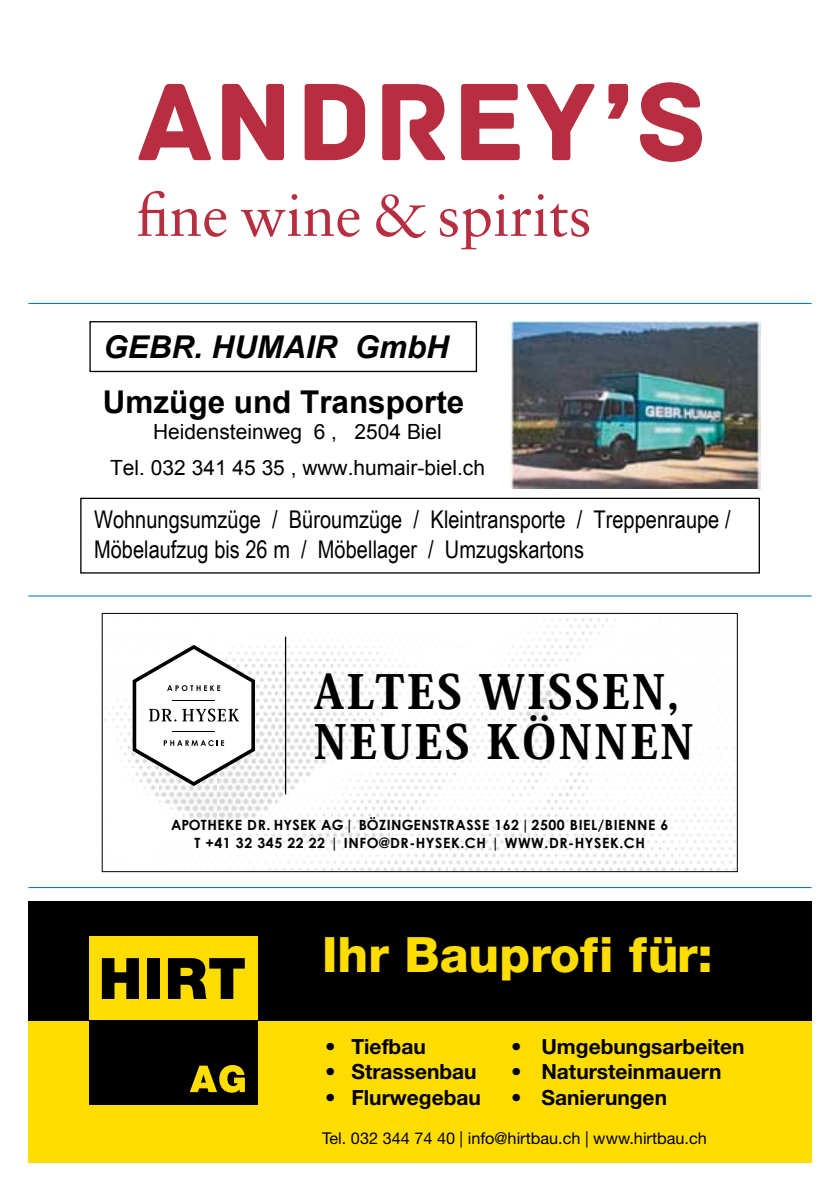
<style>
.page{position:relative;width:840px;height:1191px;background:#fff}
.page>*{position:absolute;margin:0;border:0;box-sizing:border-box;transform-origin:0 0}
.t1{font:800 48.8px "Helvetica Neue LT Std";color:#fd0}
.t2{font:800 46.4px/49.8px "Koz Min Pr 6 N";letter-spacing:.05em;color:#000}
.t3{font:700 31.4px "Arial";color:#000}
.t4{font:italic 700 31.4px "Arial";color:#000}
.t5{font:24.4px/30.2px "Arial Narrow";color:#000}
.t6{font:700 21px "Helvetica Neue LT Std";color:#000}
.t7{font:21px/36.2px "Arial";color:#000;text-align:center}
.t8{font:16.2px "Helvetica Neue LT Std";color:#000}
.t9{font:700 14.2px/18.2px "Century Gothic";letter-spacing:.04em;color:#000;text-align:center}
</style>
<div class="page">
<img style="left:104px;top:618px;width:631px;height:252px">
<hr style="left:285px;top:636px;width:1px;height:158px;background:#000">
<svg style="left:133px;top:645px;width:122px;height:141px"></svg>
<hr style="left:172px;top:699px;width:43px;height:1px;background:#000">
<hr style="left:172px;top:731px;width:43px;height:1px;background:#000">
<div style="left:102px;top:613px;width:635px;height:259px;border:1px solid #000"></div>
<div style="left:89px;top:321px;width:388px;height:51px;border:1px solid #000"></div>
<div style="left:80px;top:498px;width:679px;height:75px;border:1px solid #000"></div>
<img style="left:509px;top:321px;width:251px;height:167px">
<div style="left:28px;top:1020px;width:783px;height:142px;background:#fd0"></div>
<div style="left:28px;top:901px;width:783px;height:119px;background:#000"></div>
<div style="left:89px;top:936px;width:168px;height:84px;background:#fd0"></div>
<div style="left:89px;top:1020px;width:168px;height:85px;background:#000"></div>
<svg style="left:102px;top:958px;width:37px;height:41px"></svg>
<div style="left:147px;top:958px;width:13px;height:41px;background:#000"></div>
<svg style="left:168px;top:958px;width:77px;height:41px"></svg>
<svg style="left:190px;top:1065px;width:55px;height:27px"></svg>
<hr style="left:28px;top:303px;width:783px;height:1px;background:#006db7">
<hr style="left:28px;top:595px;width:783px;height:1px;background:#006db7">
<hr style="left:28px;top:887px;width:783px;height:1px;background:#006db7">
<svg style="left:138px;top:191px;width:88px;height:46px"></svg>
<svg style="left:241px;top:194px;width:118px;height:43px"></svg>
<svg style="left:376px;top:194px;width:49px;height:44px"></svg>
<svg style="left:439px;top:194px;width:150px;height:55px"></svg>
<svg style="left:138px;top:84px;width:73px;height:76px"></svg>
<svg style="left:222px;top:84px;width:62px;height:76px"></svg>
<svg style="left:304px;top:84px;width:61px;height:76px"></svg>
<svg style="left:382px;top:84px;width:63px;height:76px"></svg>
<svg style="left:461px;top:84px;width:58px;height:76px"></svg>
<svg style="left:527px;top:84px;width:67px;height:76px"></svg>
<svg style="left:608px;top:84px;width:19px;height:35px"></svg>
<svg style="left:640px;top:82px;width:61px;height:80px"></svg>
<h3 class="t4" style="left:103px;top:326px;width:347px">GEBR. HUMAIR GmbH</h3>
<h3 class="t3" style="left:103px;top:379px;width:362px">Umzüge und Transporte</h3>
<h3 class="t7" style="left:110px;top:413px;width:376px">Heidensteinweg 6 , 2504 Biel<br>Tel. 032 341 45 35 , www.humair-biel.ch</h3>
<h3 class="t5" style="left:94px;top:503px;width:637px">Wohnungsumzüge / Büroumzüge / Kleintransporte / Treppenraupe /<br>Möbelaufzug bis 26 m / Möbellager / Umzugskartons</h3>
<h2 class="t2" style="left:313px;top:668px;width:381px">ALTES WISSEN,<br>NEUES KÖNNEN</h2>
<p class="t9" style="left:171px;top:815px;width:498px">APOTHEKE DR. HYSEK AG | BÖZINGENSTRASSE 162 | 2500 BIEL/BIENNE 6<br>T +41 32 345 22 22 | INFO@DR-HYSEK.CH | WWW.DR-HYSEK.CH</p>
<h1 class="t1" style="left:322px;top:925px;width:392px">Ihr Bauprofi für:</h1>
<h3 class="t6" style="left:325px;top:1033px;width:102px">• Tiefbau</h3>
<h3 class="t6" style="left:511px;top:1033px;width:235px">• Umgebungsarbeiten</h3>
<h3 class="t6" style="left:325px;top:1059px;width:153px">• Strassenbau</h3>
<h3 class="t6" style="left:511px;top:1059px;width:212px">• Natursteinmauern</h3>
<h3 class="t6" style="left:325px;top:1084px;width:157px">• Flurwegebau</h3>
<h3 class="t6" style="left:511px;top:1084px;width:157px">• Sanierungen</h3>
<p class="t8" style="left:322px;top:1128px;width:386px">Tel. 032 344 74 40 | info@hirtbau.ch | www.hirtbau.ch</p>
</div>
